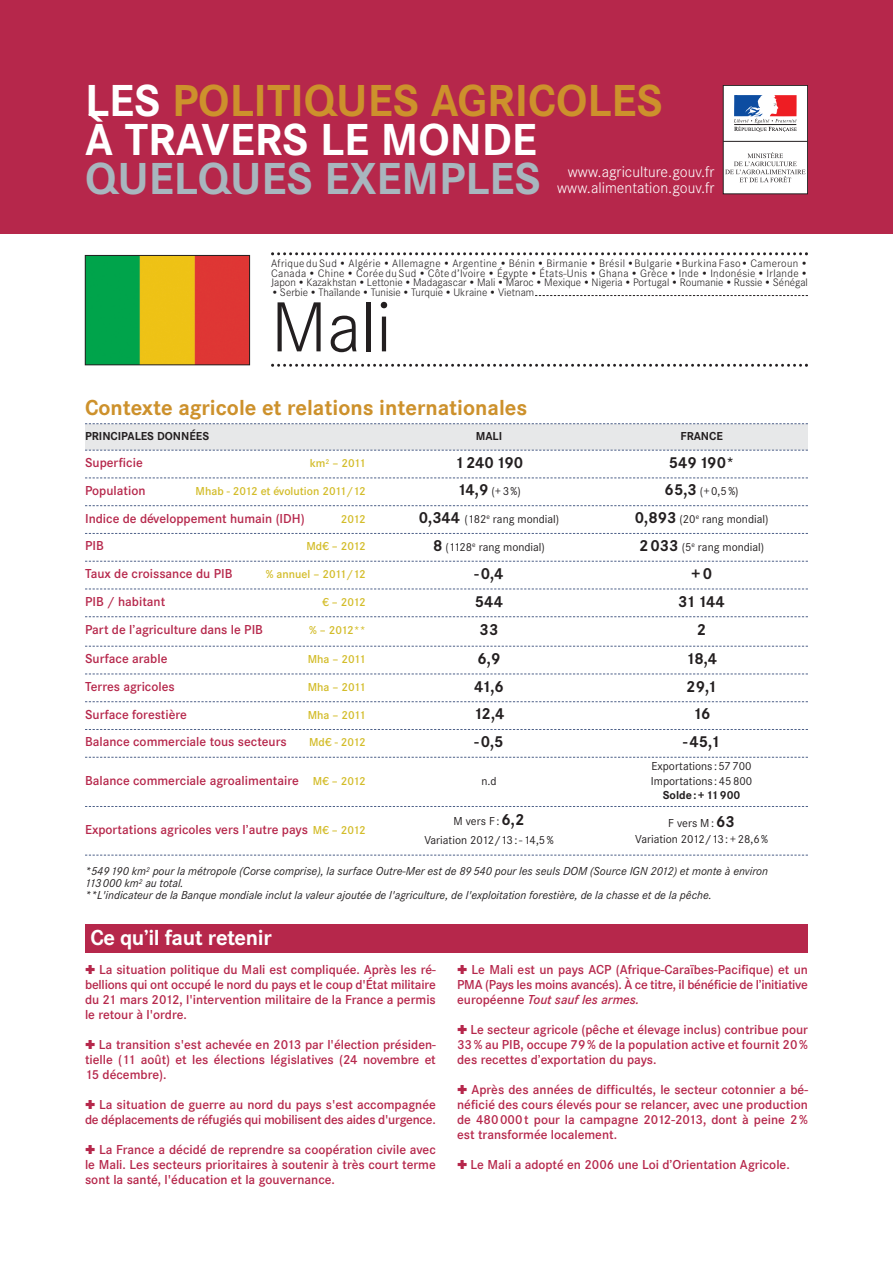
<style>
.page{position:relative;width:893px;height:1263px;background:#fff}
.page>*{position:absolute;margin:0;border:0;box-sizing:border-box;transform-origin:0 0}
.t1{font:300 73.5px "Corporate S";color:#231f20}
.t2{font:700 46.65px/38.8px "Corporate S";color:#cd912c}
.t3{font:700 46.65px "Corporate S";color:#a8b6be}
.t4{font:700 22.5px "Corporate S";color:#cd912c}
.t5{font:700 22.5px "Corporate S";letter-spacing:-.015em;color:#fff}
.t6{font:700 16.5px "Corporate S";color:#231f20}
.t7{font:300 15.9px/15.9px "Corporate S";color:#fff;text-align:right}
.t8{font:600 13.5px/15px "Corporate S";color:#b6274b;text-align:justify}
.t9{font:italic 12px/12px "Corporate S";color:#231f20}
.t10{font:12px/14.4px "Corporate S";color:#231f20;text-align:center}
.t11{font:600 12px "Corporate S";color:#d3bc29}
.t12{font:700 12px "Corporate S";color:#231f20}
.t13{font:300 11.25px/9.8px "Corporate S";color:#231f20;text-align:justify}
.s1{color:#fff}
.s2{font-weight:700;font-size:16.5px}
.s3{font-size:12px;color:#d3bc29}
.s4{font-family:"PF Square Sans Pro";font-weight:300}
.s5{font-style:italic}
</style>
<div class="page">
<div style="left:0;top:0;width:893px;height:234px;background:#b6274b"></div>
<div style="left:723px;top:85px;width:85px;height:109px;background:#fff"></div>
<div style="left:723px;top:85px;width:85px;height:109px;border:1px solid #231f20"></div>
<svg style="left:734px;top:95px;width:63px;height:37px"></svg>
<hr style="left:723px;top:141px;width:84px;height:1px;background:#231f20">
<svg style="left:725px;top:152px;width:80px;height:30px"></svg>
<div style="left:85px;top:424px;width:298px;height:26px;background:#e7e8e9"></div>
<div style="left:383px;top:424px;width:212px;height:26px;background:#e7e8e9"></div>
<div style="left:595px;top:424px;width:213px;height:26px;background:#e7e8e9"></div>
<svg style="left:85px;top:423px;width:723px;height:1px"></svg>
<svg style="left:85px;top:450px;width:723px;height:1px"></svg>
<svg style="left:85px;top:477px;width:723px;height:1px"></svg>
<svg style="left:85px;top:505px;width:723px;height:1px"></svg>
<svg style="left:85px;top:533px;width:723px;height:1px"></svg>
<svg style="left:85px;top:561px;width:723px;height:1px"></svg>
<svg style="left:85px;top:589px;width:723px;height:1px"></svg>
<svg style="left:85px;top:616px;width:723px;height:1px"></svg>
<svg style="left:85px;top:646px;width:723px;height:1px"></svg>
<svg style="left:85px;top:674px;width:723px;height:1px"></svg>
<svg style="left:85px;top:701px;width:723px;height:1px"></svg>
<svg style="left:85px;top:729px;width:723px;height:1px"></svg>
<svg style="left:85px;top:757px;width:723px;height:1px"></svg>
<svg style="left:85px;top:806px;width:723px;height:1px"></svg>
<svg style="left:85px;top:855px;width:723px;height:1px"></svg>
<img style="left:87px;top:257px;width:161px;height:106px">
<div style="left:85px;top:255px;width:165px;height:110px;border:1px solid #231f20"></div>
<svg style="left:271px;top:252px;width:537px;height:3px"></svg>
<svg style="left:271px;top:364px;width:537px;height:3px"></svg>
<svg style="left:535px;top:295px;width:273px;height:1px"></svg>
<div style="left:85px;top:924px;width:723px;height:29px;background:#b6274b"></div>
<h2 class="t2" style="left:85px;top:81px;width:579px"><span class="s1">LES</span> POLITIQUES AGRICOLES<br><span class="s1">À TRAVERS LE MONDE</span></h2>
<h2 class="t3" style="left:85px;top:150px;width:457px">QUELQUES EXEMPLES</h2>
<p class="t7" style="left:557px;top:163px;width:159px">www.agriculture.gouv.fr www.alimentation.gouv.fr</p>
<p class="t13" style="left:271px;top:258px;width:538px">Afrique du Sud • Algérie • Allemagne • Argentine • Bénin • Birmanie • Brésil•Bulgarie•Burkina Faso• Cameroun • Canada • Chine • Corée du Sud • Côte d’Ivoire • Égypte • États-Unis • Ghana • Grèce•Inde • Indonésie•Irlande• Japon•Kazakhstan•Lettonie•Madagascar•Mali•Maroc•Mexique•Nigeria•Portugal•Roumanie•Russie•Sénégal</p>
<p class="t13" style="left:271px;top:287px;width:265px">•Serbie•Thaïlande•Tunisie•Turquie•Ukraine•Vietnam</p>
<h1 class="t1" style="left:271px;top:283px;width:122px">Mali</h1>
<h3 class="t4" style="left:85px;top:394px;width:444px">Contexte agricole et relations internationales</h3>
<p class="t12" style="left:85px;top:428px;width:126px">PRINCIPALES DONNÉES</p>
<p class="t12" style="left:476px;top:428px;width:28px">MALI</p>
<p class="t12" style="left:680px;top:428px;width:44px">FRANCE</p>
<p class="t8" style="left:85px;top:455px;width:59px">Superficie</p>
<p class="t11" style="left:310px;top:456px;width:57px">km<sup>2</sup> – 2011</p>
<p class="t6" style="left:455px;top:452px;width:70px">1240190</p>
<p class="t6" style="left:669px;top:452px;width:67px">549190*</p>
<p class="t8" style="left:85px;top:483px;width:62px">Population</p>
<p class="t11" style="left:196px;top:484px;width:172px">Mhab - 2012 et évolution 2011/12</p>
<p class="t10" style="left:457px;top:484px;width:65px"><span class="s2">14,9</span> (+3%)</p>
<p class="t10" style="left:665px;top:484px;width:76px"><span class="s2">65,3</span> (+0,5%)</p>
<p class="t8" style="left:85px;top:510px;width:221px">Indice de développement humain (IDH)</p>
<p class="t11" style="left:341px;top:511px;width:26px">2012</p>
<p class="t10" style="left:419px;top:512px;width:142px"><span class="s2">0,344</span> (182<sup>e</sup> rang mondial)</p>
<p class="t10" style="left:635px;top:512px;width:135px"><span class="s2">0,893</span> (20<sup>e</sup> rang mondial)</p>
<p class="t8" style="left:85px;top:538px;width:20px">PIB</p>
<p class="t11" style="left:306px;top:539px;width:61px">Md€ – 2012</p>
<p class="t10" style="left:433px;top:540px;width:113px"><span class="s2">8</span> (1128<sup>e</sup> rang mondial)</p>
<p class="t10" style="left:639px;top:540px;width:127px"><span class="s2">2033</span> (5<sup>e</sup> rang mondial)</p>
<p class="t8" style="left:85px;top:566px;width:149px">Taux de croissance du PIB</p>
<p class="t11" style="left:266px;top:567px;width:101px">% annuel – 2011/12</p>
<p class="t6" style="left:474px;top:563px;width:31px">-0,4</p>
<p class="t6" style="left:691px;top:563px;width:22px">+0</p>
<p class="t8" style="left:85px;top:594px;width:82px">PIB / habitant</p>
<p class="t11" style="left:322px;top:595px;width:45px">€ – 2012</p>
<p class="t6" style="left:475px;top:591px;width:30px">544</p>
<p class="t6" style="left:678px;top:591px;width:48px">31144</p>
<p class="t8" style="left:85px;top:622px;width:179px">Part de l’agriculture dans le PIB</p>
<p class="t11" style="left:309px;top:623px;width:58px">% – 2012**</p>
<p class="t6" style="left:480px;top:620px;width:20px">33</p>
<p class="t6" style="left:697px;top:620px;width:11px">2</p>
<p class="t8" style="left:85px;top:651px;width:84px">Surface arable</p>
<p class="t11" style="left:308px;top:652px;width:59px">Mha – 2011</p>
<p class="t6" style="left:477px;top:648px;width:24px">6,9</p>
<p class="t6" style="left:686px;top:648px;width:33px">18,4</p>
<p class="t8" style="left:85px;top:679px;width:91px">Terres agricoles</p>
<p class="t11" style="left:308px;top:680px;width:59px">Mha – 2011</p>
<p class="t6" style="left:474px;top:676px;width:31px">41,6</p>
<p class="t6" style="left:686px;top:676px;width:32px">29,1</p>
<p class="t8" style="left:85px;top:706px;width:103px">Surface forestière</p>
<p class="t11" style="left:308px;top:707px;width:59px">Mha – 2011</p>
<p class="t6" style="left:473px;top:704px;width:33px">12,4</p>
<p class="t6" style="left:693px;top:704px;width:19px">16</p>
<p class="t8" style="left:85px;top:734px;width:203px">Balance commerciale tous secteurs</p>
<p class="t11" style="left:309px;top:735px;width:58px">Md€ - 2012</p>
<p class="t6" style="left:474px;top:732px;width:31px">-0,5</p>
<p class="t6" style="left:683px;top:732px;width:39px">-45,1</p>
<p class="t8" style="left:85px;top:773px;width:282px">Balance commerciale agroalimentaire <span class="s3">M€ – 2012</span></p>
<p class="t10" style="left:481px;top:773px;width:17px">n.d</p>
<p class="t10" style="left:651px;top:759px;width:103px;text-align:left">Exportations :57700<br>Importations :45800</p>
<p class="t12" style="left:663px;top:788px;width:79px">Solde:+11900</p>
<p class="t8" style="left:85px;top:822px;width:282px">Exportations agricoles vers l’autre pays <span class="s3">M€ – 2012</span></p>
<p class="t10" style="left:424px;top:810px;width:131px;line-height:19.8px">M vers F : <span class="s2">6,2<br></span>Variation 2012/13:-14,5%</p>
<p class="t10" style="left:635px;top:814px;width:135px;line-height:16.8px">F vers M:<span class="s2">63<br></span>Variation 2012/13:+28,6%</p>
<p class="t9" style="left:85px;top:865px;width:684px">*549190 km<sup>2</sup> pour la métropole (Corse comprise), la surface Outre-Mer est de 89540 pour les seuls DOM (Source IGN 2012) et monte à environ<br>113000 km<sup>2</sup> au total.<br>**L'indicateur de la Banque mondiale inclut la valeur ajoutée de l'agriculture, de l'exploitation forestière, de la chasse et de la pêche.</p>
<h3 class="t5" style="left:90px;top:924px;width:183px">Ce qu’il faut retenir</h3>
<p class="t8" style="left:85px;top:962px;width:352px"><span class="s4">✚</span> La situation politique du Mali est compliquée. Après les ré&shy;bellions qui ont occupé le nord du pays et le coup d'État militaire du 21 mars 2012, l'intervention militaire de la France a permis le retour à l'ordre.</p>
<p class="t8" style="left:85px;top:1037px;width:352px"><span class="s4">✚</span> La transition s'est achevée en 2013 par l'élection présiden&shy;tielle (11 août) et les élections législatives (24 novembre et 15 décembre).</p>
<p class="t8" style="left:85px;top:1097px;width:352px"><span class="s4">✚</span> La situation de guerre au nord du pays s'est accompagnée de déplacements de réfugiés qui mobilisent des aides d'urgence.</p>
<p class="t8" style="left:85px;top:1142px;width:352px"><span class="s4">✚</span> La France a décidé de reprendre sa coopération civile avec le Mali. Les secteurs prioritaires à soutenir à très court terme sont la santé, l'éducation et la gouvernance.</p>
<p class="t8" style="left:457px;top:962px;width:352px"><span class="s4">✚</span> Le Mali est un pays ACP (Afrique-Caraïbes-Pacifique) et un PMA (Pays les moins avancés). À ce titre, il bénéficie de l’initiative européenne <span class="s5">Tout sauf les armes.</span></p>
<p class="t8" style="left:457px;top:1022px;width:352px"><span class="s4">✚</span> Le secteur agricole (pêche et élevage inclus) contribue pour 33% au PIB, occupe 79% de la population active et fournit 20% des recettes d’exportation du pays.</p>
<p class="t8" style="left:457px;top:1082px;width:352px"><span class="s4">✚</span> Après des années de difficultés, le secteur cotonnier a bé&shy;néficié des cours élevés pour se relancer, avec une production de 480000t pour la campagne 2012-2013, dont à peine 2% est transformée localement.</p>
<p class="t8" style="left:457px;top:1157px;width:334px"><span class="s4">✚</span> Le Mali a adopté en 2006 une Loi d’Orientation Agricole.</p>
</div>
